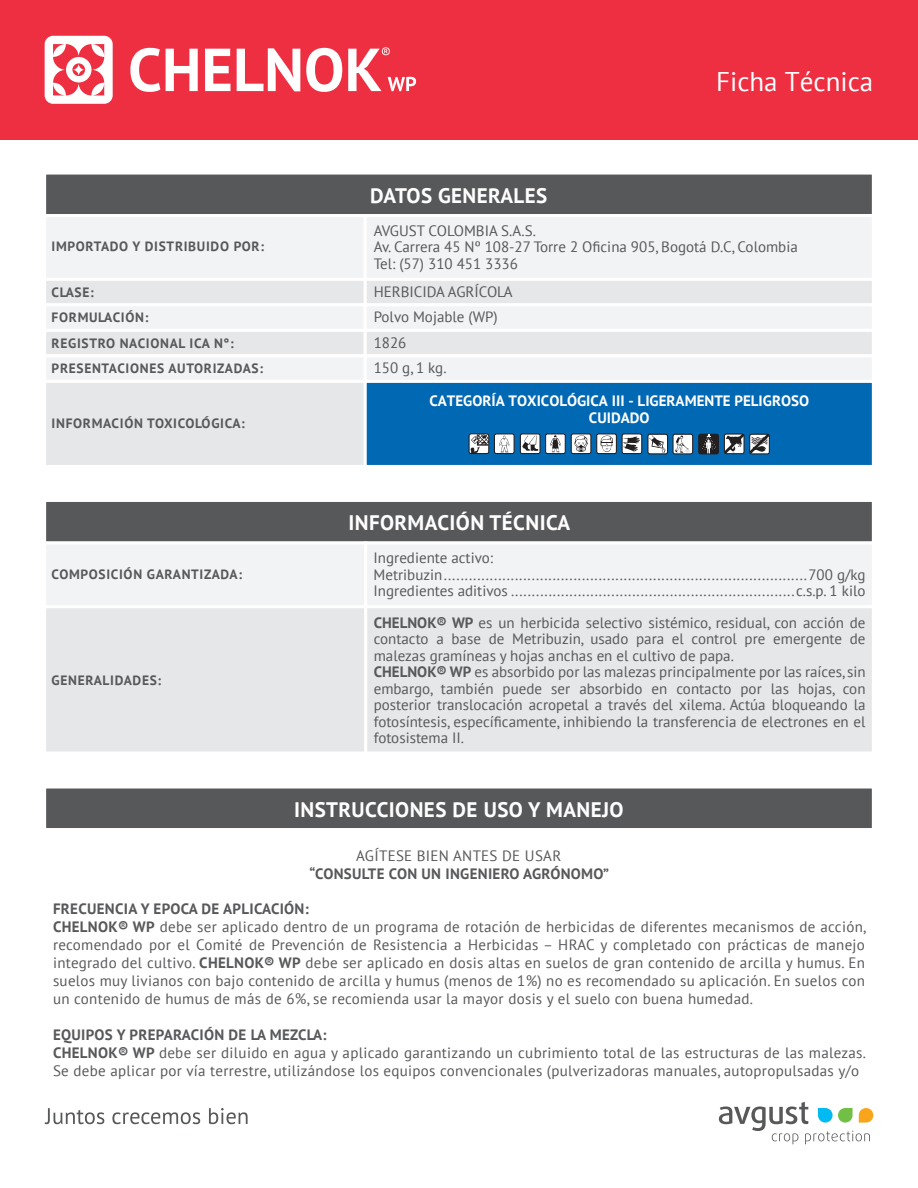
<style>
.page{position:relative;width:918px;height:1188px;background:#fff}
.page>*{position:absolute;margin:0;border:0;box-sizing:border-box;transform-origin:0 0}
.t1{font:27px "PT Sans";color:#fff}
.t2{font:700 21px "PT Sans";letter-spacing:.02em;color:#fff}
.t3{font:15px/16.5px "PT Sans";letter-spacing:.01em;color:#57585a}
.t4{font:700 15px/16.5px "PT Sans";color:#fff;text-align:center}
.t5{font:700 15px "PT Sans";letter-spacing:.02em;color:#57585a}
.t6{font:700 13.5px "PT Sans";letter-spacing:.05em;color:#57585a}
.s1{font-weight:700}
</style>
<div class="page">
<div style="left:46px;top:174px;width:826px;height:40px;background:#57585a"></div>
<div style="left:0;top:0;width:918px;height:139px;background:#ee2f41"></div>
<svg style="left:719px;top:1102px;width:154px;height:42px"></svg>
<svg style="left:45px;top:1108px;width:59px;height:16px"></svg>
<svg style="left:112px;top:1112px;width:88px;height:12px"></svg>
<svg style="left:209px;top:1108px;width:39px;height:16px"></svg>
<div style="left:43px;top:214px;width:324px;height:67px;background:#f2f3f4;border:3px solid #fff"></div>
<div style="left:364px;top:214px;width:511px;height:67px;background:#f2f3f4;border:3px solid #fff"></div>
<div style="left:43px;top:278px;width:324px;height:28px;background:#e6e7e9;border:3px solid #fff"></div>
<div style="left:364px;top:278px;width:511px;height:28px;background:#e6e7e9;border:3px solid #fff"></div>
<div style="left:43px;top:303px;width:324px;height:29px;background:#f2f3f4;border:3px solid #fff"></div>
<div style="left:364px;top:303px;width:511px;height:29px;background:#f2f3f4;border:3px solid #fff"></div>
<div style="left:43px;top:329px;width:324px;height:28px;background:#e6e7e9;border:3px solid #fff"></div>
<div style="left:364px;top:329px;width:511px;height:28px;background:#e6e7e9;border:3px solid #fff"></div>
<div style="left:43px;top:354px;width:324px;height:29px;background:#f2f3f4;border:3px solid #fff"></div>
<div style="left:364px;top:354px;width:511px;height:29px;background:#f2f3f4;border:3px solid #fff"></div>
<div style="left:43px;top:380px;width:324px;height:88px;background:#e6e7e9;border:3px solid #fff"></div>
<div style="left:364px;top:380px;width:511px;height:88px;background:#0168b3;border:3px solid #fff"></div>
<div style="left:46px;top:502px;width:826px;height:39px;background:#57585a"></div>
<div style="left:43px;top:541px;width:324px;height:67px;background:#f2f3f4;border:3px solid #fff"></div>
<div style="left:364px;top:541px;width:511px;height:67px;background:#f2f3f4;border:3px solid #fff"></div>
<div style="left:43px;top:605px;width:324px;height:149px;background:#e6e7e9;border:3px solid #fff"></div>
<div style="left:364px;top:605px;width:511px;height:149px;background:#e6e7e9;border:3px solid #fff"></div>
<div style="left:46px;top:788px;width:826px;height:40px;background:#57585a"></div>
<svg style="left:45px;top:36px;width:68px;height:68px"></svg>
<svg style="left:130px;top:48px;width:30px;height:44px"></svg>
<svg style="left:166px;top:49px;width:32px;height:42px"></svg>
<svg style="left:205px;top:49px;width:25px;height:42px"></svg>
<svg style="left:237px;top:48px;width:63px;height:43px"></svg>
<svg style="left:306px;top:48px;width:36px;height:44px"></svg>
<svg style="left:348px;top:47px;width:68px;height:44px"></svg>
<svg style="left:469px;top:433px;width:173px;height:21px;background:#8d9fae"></svg>
<svg style="left:672px;top:434px;width:98px;height:20px;background:#71808c"></svg>
<div style="left:647px;top:434px;width:21px;height:20px;border:1px solid #231f20;border-radius:2px"></div>
<svg style="left:649px;top:436px;width:17px;height:17px"></svg>
<h2 class="t2" style="left:370px;top:181px;width:179px">DATOS GENERALES</h2>
<h1 class="t1" style="left:716px;top:64px;width:159px">Ficha Técnica</h1>
<p class="t3" style="left:374px;top:222px;width:426px">AVGUST COLOMBIA S.A.S.<br>Av. Carrera 45 Nº 108-27 Torre 2 Oficina 905, Bogotá D.C, Colombia<br>Tel: (57) 310 451 3336</p>
<p class="t6" style="left:52px;top:238px;width:214px">IMPORTADO Y DISTRIBUIDO POR:</p>
<p class="t6" style="left:52px;top:283px;width:44px">CLASE:</p>
<p class="t3" style="left:374px;top:283px;width:140px">HERBICIDA AGRÍCOLA</p>
<p class="t6" style="left:52px;top:309px;width:98px">FORMULACIÓN:</p>
<p class="t3" style="left:374px;top:309px;width:126px">Polvo Mojable (WP)</p>
<p class="t6" style="left:52px;top:334px;width:184px">REGISTRO NACIONAL ICA N°:</p>
<p class="t3" style="left:374px;top:334px;width:34px">1826</p>
<p class="t6" style="left:52px;top:360px;width:213px">PRESENTACIONES AUTORIZADAS:</p>
<p class="t3" style="left:374px;top:360px;width:74px">150 g, 1 kg.</p>
<p class="t6" style="left:52px;top:414px;width:195px">INFORMACIÓN TOXICOLÓGICA:</p>
<p class="t6" style="left:52px;top:565px;width:192px">COMPOSICIÓN GARANTIZADA:</p>
<p class="t6" style="left:52px;top:671px;width:111px">GENERALIDADES:</p>
<p class="t4" style="left:429px;top:393px;width:381px">CATEGORÍA TOXICOLÓGICA III - LIGERAMENTE PELIGROSO<br>CUIDADO</p>
<h2 class="t2" style="left:348px;top:509px;width:223px">INFORMACIÓN TÉCNICA</h2>
<p class="t3" style="left:374px;top:550px;width:493px">Ingrediente activo:<br>Metribuzin.......................................................................................700 g/kg<br>Ingredientes aditivos....................................................................c.s.p. 1 kilo</p>
<p class="t3" style="left:374px;top:614px;width:493px"><span class="s1">CHELNOK® WP</span> es un herbicida selectivo sistémico, residual, con acción de contacto a base de Metribuzin, usado para el control pre emergente de malezas gramíneas y hojas anchas en el cultivo de papa.<br><span class="s1">CHELNOK® WP</span> es absorbido por las malezas principalmente por las raíces, sin embargo, también puede ser absorbido en contacto por las hojas, con posterior translocación acropetal a través del xilema. Actúa bloqueando la fotosíntesis, específicamente, inhibiendo la transferencia de electrones en el fotosistema II.</p>
<h2 class="t2" style="left:294px;top:795px;width:331px">INSTRUCCIONES DE USO Y MANEJO</h2>
<p class="t3" style="left:356px;top:847px;width:207px">AGÍTESE BIEN ANTES DE USAR</p>
<p class="t5" style="left:310px;top:863px;width:301px">“CONSULTE CON UN INGENIERO AGRÓNOMO”</p>
<p class="t3" style="left:53px;top:899px;width:815px;line-height:18px"><span class="s1">FRECUENCIA Y EPOCA DE APLICACIÓN:<br>CHELNOK® WP</span> debe ser aplicado dentro de un programa de rotación de herbicidas de diferentes mecanismos de acción, recomendado por el Comité de Prevención de Resistencia a Herbicidas – HRAC y completado con prácticas de manejo integrado del cultivo. <span class="s1">CHELNOK® WP</span> debe ser aplicado en dosis altas en suelos de gran contenido de arcilla y humus. En suelos muy livianos con bajo contenido de arcilla y humus (menos de 1%) no es recomendado su aplicación. En suelos con un contenido de humus de más de 6%, se recomienda usar la mayor dosis y el suelo con buena humedad.</p>
<p class="t3" style="left:53px;top:1025px;width:815px;line-height:18px"><span class="s1">EQUIPOS Y PREPARACIÓN DE LA MEZCLA:<br>CHELNOK® WP</span> debe ser diluido en agua y aplicado garantizando un cubrimiento total de las estructuras de las malezas.<br>Se debe aplicar por vía terrestre, utilizándose los equipos convencionales (pulverizadoras manuales, autopropulsadas y/o</p>
</div>
